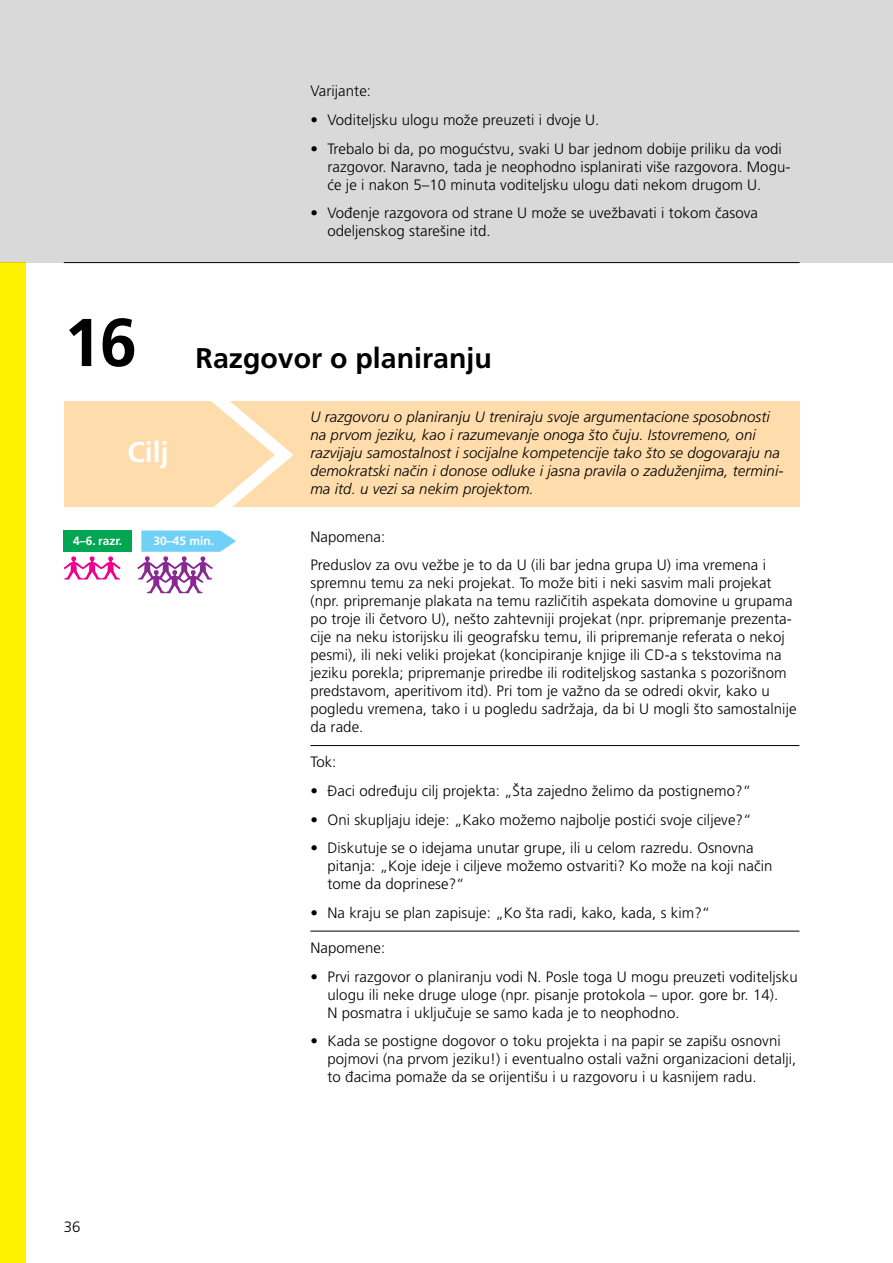
<style>
.page{position:relative;width:893px;height:1263px;background:#fff}
.page>*{position:absolute;margin:0;border:0;box-sizing:border-box;transform-origin:0 0}
.t1{font:700 67.5px "Frutiger LT Pro";color:#000}
.t2{font:700 28.5px "Frutiger LT Pro";color:#000}
.t3{font:700 28.5px "Frutiger LT Pro";color:#fff}
.t4{font:300 15px/18px "Frutiger LT Pro";letter-spacing:.005em;color:#000}
.t5{font:italic 300 15px/18px "Frutiger LT Pro";letter-spacing:.005em;color:#000}
.t6{font:700 12px "Frutiger LT Pro";color:#fff}
</style>
<div class="page">
<div style="left:64px;top:402px;width:735px;height:105px;background:#ffdcac"></div>
<hr style="left:310px;top:745px;width:489px;height:1px;background:#000">
<hr style="left:310px;top:931px;width:489px;height:1px;background:#000">
<svg style="left:64px;top:556px;width:57px;height:24px"></svg>
<svg style="left:137px;top:401px;width:166px;height:192px"></svg>
<div style="left:64px;top:530px;width:68px;height:22px;background:#00a651"></div>
<div style="left:0;top:263px;width:26px;height:1000px;background:#fff200"></div>
<div style="left:0;top:0;width:893px;height:263px;background:#d9d9d9"></div>
<h1 class="t1" style="left:64px;top:303px;width:75px">16</h1>
<p class="t4" style="left:310px;top:82px;width:62px">Varijante:</p>
<p class="t4" style="left:310px;top:111px;width:291px">• Voditeljsku ulogu može preuzeti i dvoje U.</p>
<p class="t4" style="left:327px;top:139px;width:465px;text-indent:-17px">• Trebalo bi da, po mogućstvu, svaki U bar jednom dobije priliku da vodi razgovor. Naravno, tada je neophodno isplanirati više razgovora. Mogu&shy;će je i nakon 5–10 minuta voditeljsku ulogu dati nekom drugom U.</p>
<p class="t4" style="left:327px;top:204px;width:432px;text-indent:-17px">• Vođenje razgovora od strane U može se uvežbavati i tokom časova odeljenskog starešine itd.</p>
<h2 class="t2" style="left:196px;top:342px;width:298px">Razgovor o planiranju</h2>
<h2 class="t3" style="left:128px;top:435px;width:43px">Cilj</h2>
<p class="t6" style="left:73px;top:534px;width:51px">4–6. razr.</p>
<p class="t6" style="left:153px;top:534px;width:62px">30–45 min.</p>
<p class="t4" style="left:64px;top:1217px;width:18px">36</p>
<p class="t5" style="left:310px;top:408px;width:474px">U razgovoru o planiranju U treniraju svoje argumentacione sposobnosti na prvom jeziku, kao i razumevanje onoga što čuju. Istovremeno, oni razvijaju samostalnost i socijalne kompetencije tako što se dogovaraju na demokratski način i donose odluke i jasna pravila o zaduženjima, termini&shy;ma itd. u vezi sa nekim projektom.</p>
<p class="t4" style="left:310px;top:522px;width:457px;line-height:28.7px">Napomena:<br>Preduslov za ovu vežbe je to da U (ili bar jedna grupa U) ima vremena i</p>
<p class="t4" style="left:310px;top:574px;width:488px">spremnu temu za neki projekat. To može biti i neki sasvim mali projekat (npr. pripremanje plakata na temu različitih aspekata domovine u grupama po troje ili četvoro U), nešto zahtevniji projekat (npr. pripremanje prezenta&shy;cije na neku istorijsku ili geografsku temu, ili pripremanje referata o nekoj pesmi), ili neki veliki projekat (koncipiranje knjige ili CD-a s tekstovima na jeziku porekla; pripremanje priredbe ili roditeljskog sastanka s pozorišnom predstavom, aperitivom itd). Pri tom je važno da se odredi okvir, kako u pogledu vremena, tako i u pogledu sadržaja, da bi U mogli što samostalnije da rade.</p>
<p class="t4" style="left:310px;top:753px;width:28px">Tok:</p>
<p class="t4" style="left:310px;top:782px;width:442px">• Đaci određuju cilj projekta: „Šta zajedno želimo da postignemo?“</p>
<p class="t4" style="left:310px;top:811px;width:443px">• Oni skupljaju ideje: „Kako možemo najbolje postići svoje ciljeve?“</p>
<p class="t4" style="left:327px;top:839px;width:447px;text-indent:-17px">• Diskutuje se o idejama unutar grupe, ili u celom razredu. Osnovna pitanja: „Koje ideje i ciljeve možemo ostvariti? Ko može na koji način tome da doprinese?“</p>
<p class="t4" style="left:310px;top:904px;width:401px">• Na kraju se plan zapisuje: „Ko šta radi, kako, kada, s kim?“</p>
<p class="t4" style="left:310px;top:939px;width:76px">Napomene:</p>
<p class="t4" style="left:327px;top:967px;width:472px;text-indent:-17px">• Prvi razgovor o planiranju vodi N. Posle toga U mogu preuzeti voditeljsku ulogu ili neke druge uloge (npr. pisanje protokola – upor. gore br. 14).<br>N posmatra i uključuje se samo kada je to neophodno.</p>
<p class="t4" style="left:327px;top:1032px;width:470px;text-indent:-17px">• Kada se postigne dogovor o toku projekta i na papir se zapišu osnovni pojmovi (na prvom jeziku!) i eventualno ostali važni organizacioni detalji, to đacima pomaže da se orijentišu i u razgovoru i u kasnijem radu.</p>
</div>
